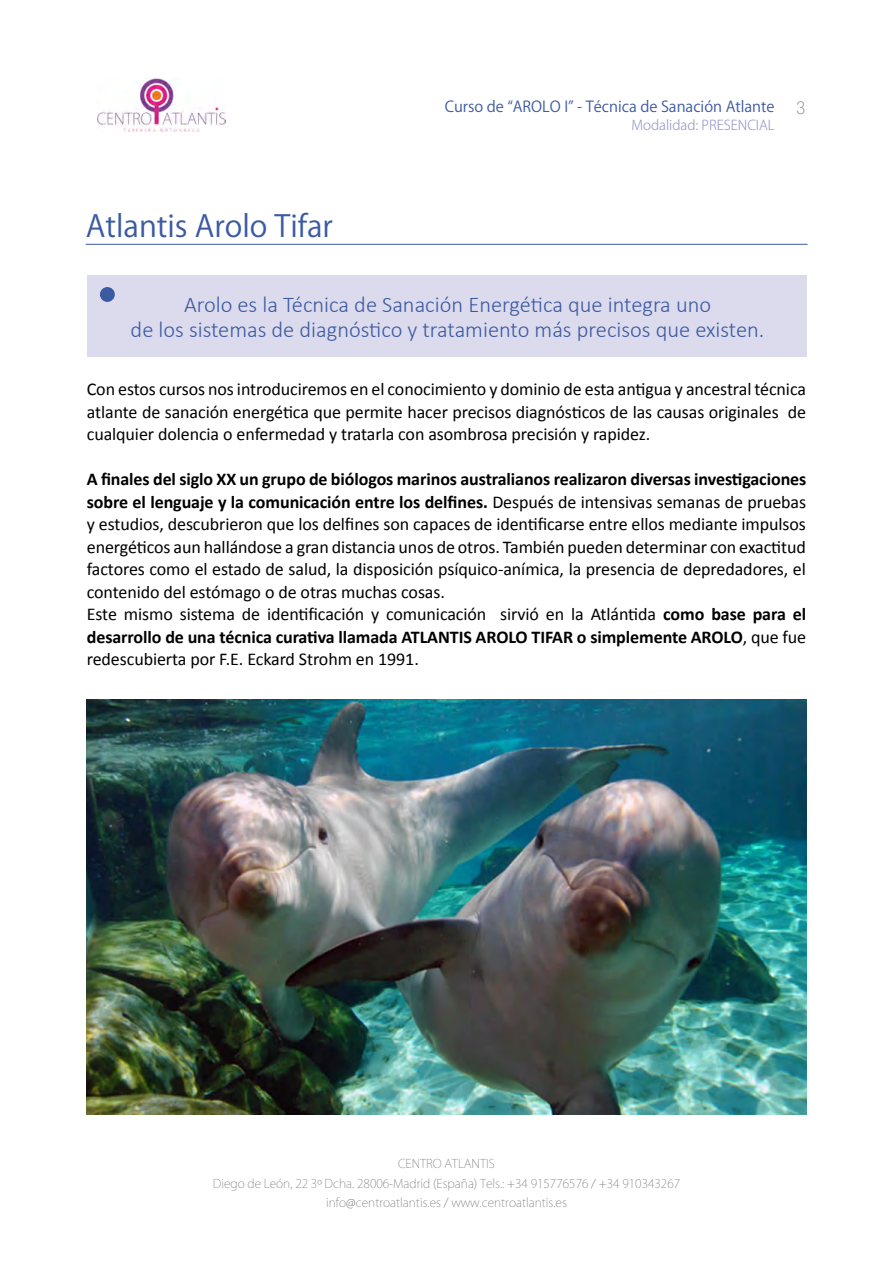
<style>
.page{position:relative;width:893px;height:1263px;background:#fff}
.page>*{position:absolute;margin:0;border:0;box-sizing:border-box;transform-origin:0 0}
.t1{font:30px "Koz Go Pr 6 N";color:#3c5aa1}
.t2{font:300 22.5px/25.5px "Calibri";color:#3c5aa1;text-align:center}
.t3{font:18px/22.5px "Calibri";letter-spacing:-.005em;color:#000;text-align:justify}
.t4{font:100 condensed 18px "Helvetica Neue LT Std";color:#7b7c7e}
.t5{font:15px "Koz Go Pr 6 N";color:#3c5aa1}
.t6{font:300 13.5px "Koz Go Pr 6 N";color:#8f96c6}
.t7{font:200 12px/19.5px "Koz Go Pr 6 N";color:#707172;text-align:center}
.s1{font-weight:700}
</style>
<div class="page">
<img style="left:97px;top:79px;width:128px;height:53px">
<hr style="left:86px;top:244px;width:722px;height:1px;background:#3c5aa1">
<img style="left:87px;top:699px;width:719px;height:415px">
<div style="left:87px;top:275px;width:719px;height:81px;background:#dbdbed"></div>
<div style="left:100px;top:287px;width:15px;height:15px;background:#3c5aa1;border-radius:50%"></div>
<p class="t5" style="left:445px;top:98px;width:331px">Curso de “AROLO I” - Técnica de Sanación Atlante</p>
<p class="t6" style="left:631px;top:117px;width:145px">Modalidad: PRESENCIAL</p>
<p class="t4" style="left:797px;top:97px;width:10px">3</p>
<h1 class="t1" style="left:86px;top:209px;width:249px">Atlantis Arolo Tifar</h1>
<p class="t2" style="left:131px;top:291px;width:635px">Arolo es la Técnica de Sanación Energética que integra uno<br>de los sistemas de diagnóstico y tratamiento más precisos que existen.</p>
<p class="t3" style="left:87px;top:378px;width:721px">Con estos cursos nos introduciremos en el conocimiento y dominio de esta antigua y ancestral técnica atlante de sanación energética que permite hacer precisos diagnósticos de las causas originales de cualquier dolencia o enfermedad y tratarla con asombrosa precisión y rapidez.</p>
<p class="t3" style="left:87px;top:468px;width:721px;text-align:left"><span class="s1">A finales del siglo XX un grupo de biólogos marinos australianos realizaron diversas investigaciones sobre el lenguaje y la comunicación entre los delfines.</span> Después de intensivas semanas de pruebas y estudios, descubrieron que los delfines son capaces de identificarse entre ellos mediante impulsos energéticos aun hallándose a gran distancia unos de otros. También pueden determinar con exactitud factores como el estado de salud, la disposición psíquico-anímica, la presencia de depredadores, el contenido del estómago o de otras muchas cosas.<br>Este mismo sistema de identificación y comunicación sirvió en la Atlántida <span class="s1">como base para el desarrollo de una técnica curativa llamada ATLANTIS AROLO TIFAR o simplemente AROLO</span>, que fue redescubierta por F.E. Eckard Strohm en 1991.</p>
<p class="t7" style="left:213px;top:1154px;width:469px">CENTRO ATLANTIS<br>Diego de León, 22 3º Dcha. 28006-Madrid (España) Tels.: +34 915776576 / +34 910343267 info@centroatlantis.es / www.centroatlantis.es</p>
</div>
